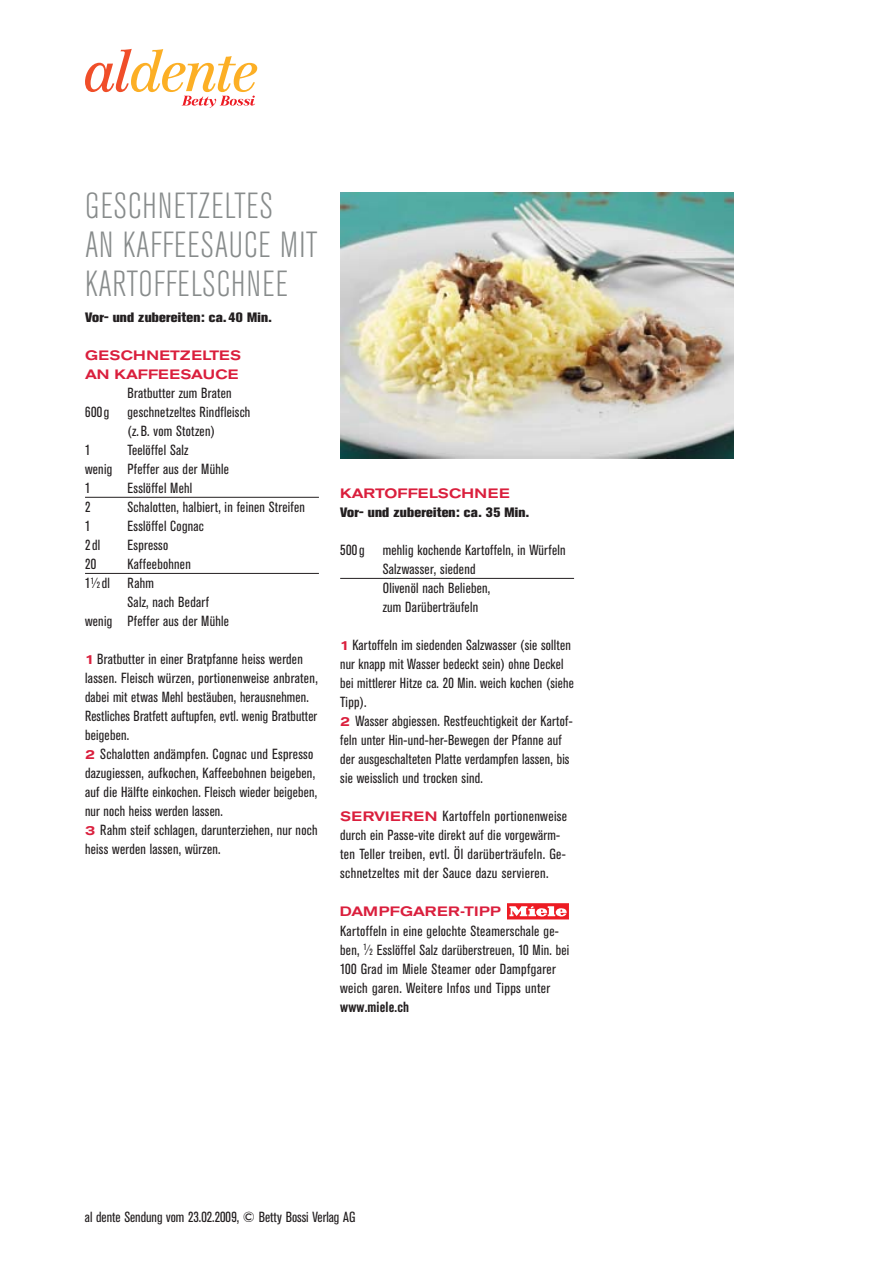
<style>
.page{position:relative;width:893px;height:1263px;background:#fff}
.page>*{position:absolute;margin:0;border:0;box-sizing:border-box;transform-origin:0 0}
.t1{font:300 condensed 36px/39px "Akzidenz Grotesk BE";letter-spacing:.025em;color:#878b8b}
.t2{font:condensed 14.55px/19px "Akzidenz Grotesk BE";letter-spacing:.02em;color:#231f20}
.t3{font:condensed 14.55px "Akzidenz Grotesk BE";color:#231f20}
.t4{font:700 condensed 14.55px "Akzidenz Grotesk BE";letter-spacing:.01em;color:#231f20}
.t5{font:500 expanded 13.5px/19px "Akzidenz Grotesk BE";letter-spacing:.02em;color:#da1f3d}
.t6{font:800 13.5px "Akzidenz Grotesk BE";letter-spacing:.015em;color:#231f20}
.s1{font-size:9px}
.s2{font-weight:500;font-stretch:expanded;font-size:13.5px;color:#da1f3d}
</style>
<div class="page">
<hr style="left:85px;top:497px;width:234px;height:1px;background:#231f20">
<hr style="left:85px;top:573px;width:234px;height:1px;background:#231f20">
<hr style="left:340px;top:578px;width:234px;height:1px;background:#231f20">
<div style="left:507px;top:904px;width:62px;height:15px;background:#ed1c24"></div>
<svg style="left:509px;top:906px;width:58px;height:11px"></svg>
<svg style="left:85px;top:49px;width:172px;height:59px"></svg>
<img style="left:340px;top:193px;width:393px;height:265px">
<h1 class="t1" style="left:85px;top:189px;width:234px">GESCHNETZELTES<br>AN KAFFEESAUCE MIT<br>KARTOFFELSCHNEE</h1>
<p class="t6" style="left:85px;top:312px;width:188px">Vor- und zubereiten: ca. 40 Min.</p>
<p class="t5" style="left:85px;top:347px;width:158px">GESCHNETZELTES<br>AN KAFFEESAUCE</p>
<p class="t2" style="left:128px;top:384px;width:106px">Bratbutter zum Braten</p>
<p class="t2" style="left:85px;top:403px;width:26px">600g</p>
<p class="t2" style="left:128px;top:403px;width:124px">geschnetzeltes Rindfleisch (z.B. vom Stotzen)</p>
<p class="t2" style="left:85px;top:441px;width:7px">1</p>
<p class="t2" style="left:85px;top:441px;width:146px;text-indent:43px">Teelöffel Salz<br>wenig Pfeffer aus der Mühle<br>1</p>
<p class="t2" style="left:128px;top:479px;width:66px">Esslöffel Mehl</p>
<p class="t2" style="left:85px;top:498px;width:7px">2</p>
<p class="t2" style="left:128px;top:498px;width:179px">Schalotten, halbiert, in feinen Streifen</p>
<p class="t2" style="left:85px;top:517px;width:7px">1</p>
<p class="t2" style="left:128px;top:517px;width:78px">Esslöffel Cognac</p>
<p class="t2" style="left:85px;top:536px;width:17px">2dl</p>
<p class="t2" style="left:128px;top:536px;width:42px">Espresso</p>
<p class="t2" style="left:85px;top:555px;width:13px">20</p>
<p class="t2" style="left:85px;top:555px;width:107px;text-indent:43px">Kaffeebohnen<br>1<sup>1</sup>⁄<span class="s1">2</span>dl Rahm</p>
<p class="t2" style="left:85px;top:594px;width:146px;text-indent:43px">Salz, nach Bedarf wenig Pfeffer aus der Mühle</p>
<p class="t2" style="left:85px;top:651px;width:234px"><span class="s2">1</span>Bratbutter in einer Bratpfanne heiss werden lassen. Fleisch würzen, portionenweise anbraten, dabei mit etwas Mehl bestäuben, herausnehmen.<br>Restliches Bratfett auftupfen, evtl. wenig Bratbutter beigeben.<br><span class="s2">2</span> Schalotten andämpfen. Cognac und Espresso dazugiessen, aufkochen, Kaffeebohnen beigeben, auf die Hälfte einkochen. Fleisch wieder beigeben, nur noch heiss werden lassen.<br><span class="s2">3</span> Rahm steif schlagen, darunterziehen, nur noch heiss werden lassen, würzen.</p>
<p class="t5" style="left:340px;top:485px;width:171px">KARTOFFELSCHNEE</p>
<p class="t6" style="left:340px;top:507px;width:191px">Vor- und zubereiten: ca. 35 Min.</p>
<p class="t2" style="left:340px;top:541px;width:26px">500g</p>
<p class="t2" style="left:383px;top:541px;width:184px">mehlig kochende Kartoffeln, in Würfeln<br>Salzwasser, siedend<br>Olivenöl nach Belieben,<br>zum Darüberträufeln</p>
<p class="t2" style="left:340px;top:637px;width:235px"><span class="s2">1</span>Kartoffeln im siedenden Salzwasser (sie sollten nur knapp mit Wasser bedeckt sein) ohne Deckel bei mittlerer Hitze ca. 20 Min. weich kochen (siehe Tipp).<br><span class="s2">2</span> Wasser abgiessen. Restfeuchtigkeit der Kartof&shy;feln unter Hin-und-her-Bewegen der Pfanne auf der ausgeschalteten Platte verdampfen lassen, bis sie weisslich und trocken sind.</p>
<p class="t2" style="left:340px;top:808px;width:229px"><span class="s2">SERVIEREN</span> Kartoffeln portionenweise durch ein Passe-vite direkt auf die vorgewärm&shy;ten Teller treiben, evtl. Öl darüberträufeln. Ge&shy;schnetzeltes mit der Sauce dazu servieren.</p>
<p class="t5" style="left:340px;top:903px;width:163px">DAMPFGARER-TIPP</p>
<p class="t2" style="left:340px;top:922px;width:231px">Kartoffeln in eine gelochte Steamerschale ge&shy;ben, <sup>1</sup>⁄<span class="s1">2</span> Esslöffel Salz darüberstreuen, 10 Min. bei 100 Grad im Miele Steamer oder Dampfgarer weich garen. Weitere Infos und Tipps unter</p>
<p class="t4" style="left:340px;top:1001px;width:70px">www.miele.ch</p>
<p class="t3" style="left:85px;top:1212px;width:272px">al dente Sendung vom 23.02.2009, © Betty Bossi Verlag AG</p>
</div>
